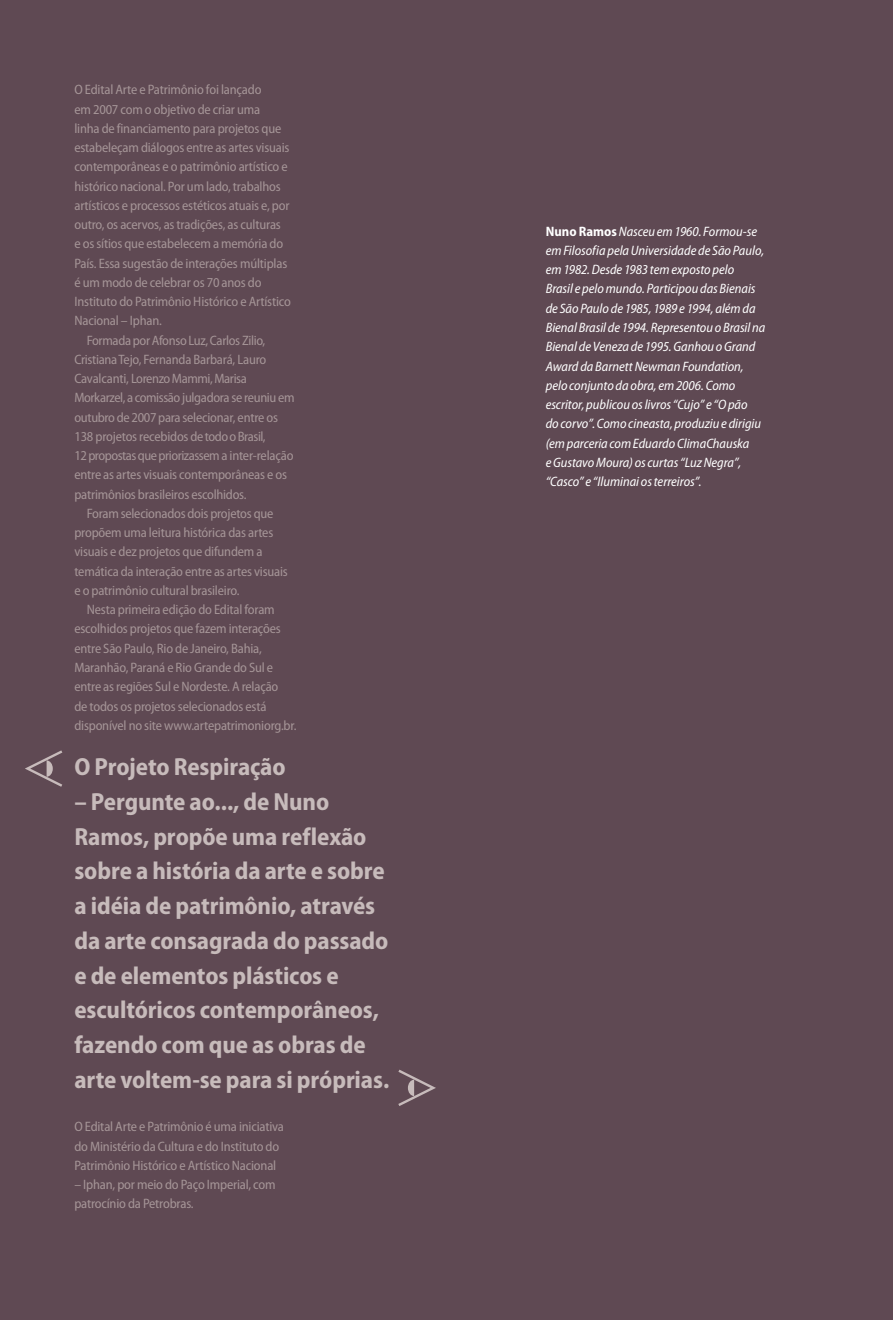
<style>
.page{position:relative;width:893px;height:1320px;background:#5f4953}
.page>*{position:absolute;margin:0;border:0;box-sizing:border-box;transform-origin:0 0}
.t1{font:700 semi-condensed 24.85px/34.6px "Myriad Pro";letter-spacing:-.005em;color:#c7bbbb}
.t2{font:semi-condensed 13.65px/19.2px "Myriad Pro";letter-spacing:-.015em;color:#a59597}
.t3{font:italic semi-condensed 13.65px/19.2px "Myriad Pro";color:#fff}
.t4{font:semi-condensed 13.65px "Myriad Pro";letter-spacing:-.035em;color:#a59597}
.s1{font-weight:700;font-style:normal}
</style>
<div class="page">
<svg style="left:398px;top:1069px;width:38px;height:37px"></svg>
<svg style="left:25px;top:750px;width:37px;height:37px"></svg>
<p class="t2" style="left:74px;top:80px;width:189px">O Edital Arte e Patrimônio foi lançado</p>
<p class="t2" style="left:74px;top:100px;width:187px">em 2007 com o objetivo de criar uma</p>
<p class="t2" style="left:74px;top:119px;width:208px">linha de financiamento para projetos que</p>
<p class="t2" style="left:74px;top:138px;width:217px">estabeleçam diálogos entre as artes visuais</p>
<p class="t2" style="left:74px;top:157px;width:215px">contemporâneas e o patrimônio artístico e</p>
<p class="t2" style="left:74px;top:177px;width:208px">histórico nacional. Por um lado, trabalhos</p>
<p class="t2" style="left:74px;top:196px;width:217px">artísticos e processos estéticos atuais e, por</p>
<p class="t2" style="left:74px;top:215px;width:208px">outro, os acervos, as tradições, as culturas</p>
<p class="t2" style="left:74px;top:234px;width:210px">e os sítios que estabelecem a memória do</p>
<p class="t2" style="left:74px;top:254px;width:214px">País. Essa sugestão de interações múltiplas</p>
<p class="t2" style="left:74px;top:273px;width:189px">é um modo de celebrar os 70 anos do</p>
<p class="t2" style="left:74px;top:292px;width:218px">Instituto do Patrimônio Histórico e Artístico</p>
<p class="t2" style="left:74px;top:311px;width:89px">Nacional – Iphan.</p>
<p class="t2" style="left:87px;top:331px;width:180px">Formada por Afonso Luz, Carlos Zilio,</p>
<p class="t2" style="left:74px;top:350px;width:193px">Cristiana Tejo, Fernanda Barbará, Lauro</p>
<p class="t2" style="left:74px;top:369px;width:174px">Cavalcanti, Lorenzo Mammi, Marisa</p>
<p class="t2" style="left:74px;top:388px;width:222px">Morkarzel, a comissão julgadora se reuniu em</p>
<p class="t2" style="left:74px;top:408px;width:205px">outubro de 2007 para selecionar, entre os</p>
<p class="t2" style="left:74px;top:427px;width:193px">138 projetos recebidos de todo o Brasil,</p>
<p class="t4" style="left:74px;top:448px;width:221px">12 propostas que priorizassem a inter-relação</p>
<p class="t2" style="left:74px;top:465px;width:214px">entre as artes visuais contemporâneas e os</p>
<p class="t2" style="left:74px;top:485px;width:174px">patrimônios brasileiros escolhidos.</p>
<p class="t2" style="left:87px;top:504px;width:188px">Foram selecionados dois projetos que</p>
<p class="t2" style="left:74px;top:523px;width:200px">propõem uma leitura histórica das artes</p>
<p class="t2" style="left:74px;top:542px;width:190px">visuais e dez projetos que difundem a</p>
<p class="t2" style="left:74px;top:562px;width:215px">temática da interação entre as artes visuais</p>
<p class="t2" style="left:74px;top:581px;width:167px">e o patrimônio cultural brasileiro.</p>
<p class="t2" style="left:87px;top:600px;width:189px">Nesta primeira edição do Edital foram</p>
<p class="t2" style="left:74px;top:619px;width:208px">escolhidos projetos que fazem interações</p>
<p class="t2" style="left:74px;top:639px;width:189px">entre São Paulo, Rio de Janeiro, Bahia,</p>
<p class="t2" style="left:74px;top:658px;width:200px">Maranhão, Paraná e Rio Grande do Sul e</p>
<p class="t2" style="left:74px;top:677px;width:205px">entre as regiões Sul e Nordeste. A relação</p>
<p class="t2" style="left:74px;top:696px;width:194px">de todos os projetos selecionados está</p>
<p class="t2" style="left:74px;top:716px;width:224px">disponível no site www.artepatrimoniorg.br.</p>
<h1 class="t1" style="left:74px;top:750px;width:213px">O Projeto Respiração</h1>
<p class="t1" style="left:74px;top:784px;width:316px">– Pergunte ao..., de Nuno<br>Ramos, propõe uma reflexão sobre a história da arte e sobre a idéia de patrimônio, através da arte consagrada do passado e de elementos plásticos e escultóricos contemporâneos, fazendo com que as obras de arte voltem-se para si próprias.</p>
<p class="t2" style="left:74px;top:1117px;width:211px">O Edital Arte e Patrimônio é uma iniciativa do Ministério da Cultura e do Instituto do<br>Patrimônio Histórico e Artístico Nacional</p>
<p class="t2" style="left:74px;top:1175px;width:203px">– Iphan, por meio do Paço Imperial, com patrocínio da Petrobras.</p>
<p class="t3" style="left:546px;top:222px;width:221px"><span class="s1">Nuno Ramos</span> Nasceu em 1960. Formou-se em Filosofia pela Universidade de São Paulo, em 1982. Desde 1983 tem exposto pelo<br>Brasil e pelo mundo. Participou das Bienais de São Paulo de 1985, 1989 e 1994, além da Bienal Brasil de 1994. Representou o Brasil na Bienal de Veneza de 1995. Ganhou o Grand Award da Barnett Newman Foundation, pelo conjunto da obra, em 2006. Como escritor, publicou os livros “Cujo” e “O pão<br>do corvo”. Como cineasta, produziu e dirigiu (em parceria com Eduardo ClimaChauska<br>e Gustavo Moura) os curtas “Luz Negra”, “Casco” e “Iluminai os terreiros”.</p>
</div>
